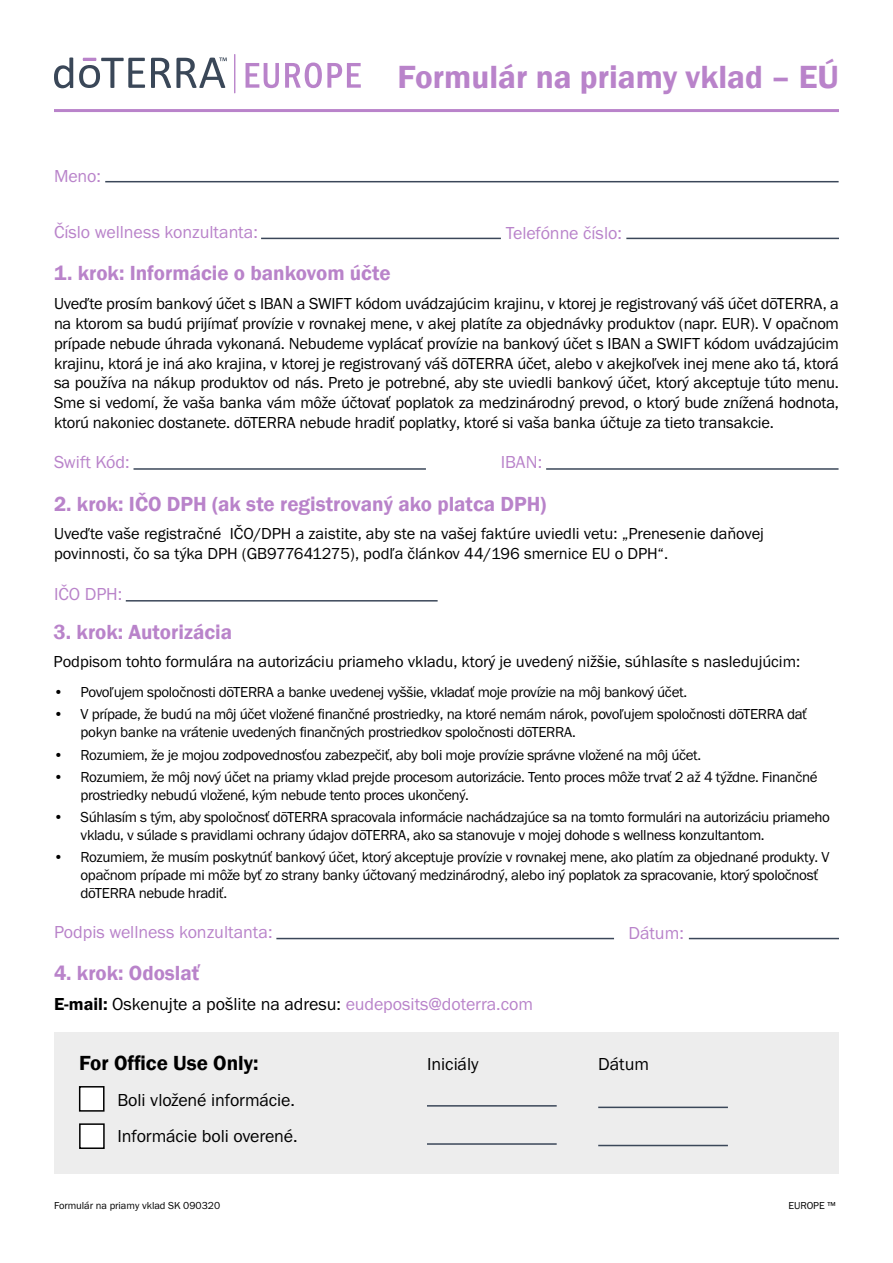
<style>
.page{position:relative;width:893px;height:1263px;background:#fff}
.page>*{position:absolute;margin:0;border:0;box-sizing:border-box;transform-origin:0 0}
.t1{font:600 33px "Franklin Gothic";color:#b983ca}
.t2{font:600 21px "Franklin Gothic";color:#b983ca}
.t3{font:600 21px "Franklin Gothic";color:#000}
.t4{font:18px/36px "Franklin Gothic FS";letter-spacing:-.005em;color:#000}
.t5{font:18px "Franklin Gothic FS";color:#b983ca}
.t6{font:16.5px/19.8px "Franklin Gothic FS";letter-spacing:-.005em;color:#000;text-align:justify}
.t7{font:15px/18px "Franklin Gothic FS";letter-spacing:-.025em;color:#000}
.t8{font:10.5px "Franklin Gothic FS";letter-spacing:-.005em;color:#000}
.s1{font-weight:600}
.s2{color:#b983ca}
</style>
<div class="page">
<svg style="left:246px;top:63px;width:33px;height:25px"></svg>
<svg style="left:285px;top:63px;width:76px;height:25px"></svg>
<svg style="left:151px;top:58px;width:76px;height:30px"></svg>
<svg style="left:79px;top:58px;width:66px;height:30px"></svg>
<svg style="left:54px;top:57px;width:19px;height:31px"></svg>
<hr style="left:234px;top:54px;width:1px;height:39px;background:#b983ca">
<hr style="left:54px;top:109px;width:785px;height:3px;background:#b983ca">
<hr style="left:105px;top:181px;width:734px;height:1px;background:#3b4759">
<hr style="left:261px;top:238px;width:240px;height:1px;background:#3b4759">
<hr style="left:626px;top:238px;width:213px;height:1px;background:#3b4759">
<hr style="left:126px;top:600px;width:312px;height:1px;background:#3b4759">
<hr style="left:134px;top:468px;width:292px;height:2px;background:#3b4759">
<hr style="left:546px;top:468px;width:292px;height:2px;background:#3b4759">
<hr style="left:276px;top:938px;width:338px;height:1px;background:#3b4759">
<hr style="left:689px;top:938px;width:150px;height:1px;background:#3b4759">
<div style="left:54px;top:1032px;width:785px;height:142px;background:#ededed"></div>
<div style="left:80px;top:1087px;width:24px;height:24px;background:#fff"></div>
<div style="left:79px;top:1086px;width:26px;height:26px;border:2px solid #000"></div>
<div style="left:80px;top:1124px;width:24px;height:24px;background:#fff"></div>
<div style="left:79px;top:1123px;width:26px;height:26px;border:2px solid #000"></div>
<hr style="left:427px;top:1105px;width:130px;height:1px;background:#3b4759">
<hr style="left:427px;top:1143px;width:130px;height:2px;background:#3b4759">
<hr style="left:598px;top:1106px;width:130px;height:2px;background:#3b4759">
<hr style="left:598px;top:1145px;width:130px;height:1px;background:#3b4759">
<h1 class="t1" style="left:398px;top:57px;width:443px">Formulár na priamy vklad – EÚ</h1>
<p class="t5" style="left:54px;top:166px;width:49px">Meno:</p>
<p class="t5" style="left:54px;top:222px;width:205px">Číslo wellness konzultanta:</p>
<h2 class="t2" style="left:54px;top:260px;width:338px">1. krok: Informácie o bankovom účte</h2>
<p class="t5" style="left:506px;top:223px;width:118px">Telefónne číslo:</p>
<p class="t6" style="left:54px;top:294px;width:787px">Uveďte prosím bankový účet s IBAN a SWIFT kódom uvádzajúcim krajinu, v ktorej je registrovaný váš účet dōTERRA, a na ktorom sa budú prijímať provízie v rovnakej mene, v akej platíte za objednávky produktov (napr. EUR). V opačnom prípade nebude úhrada vykonaná. Nebudeme vyplácať provízie na bankový účet s IBAN a SWIFT kódom uvádzajúcim krajinu, ktorá je iná ako krajina, v ktorej je registrovaný váš dōTERRA účet, alebo v akejkoľvek inej mene ako tá, ktorá sa používa na nákup produktov od nás. Preto je potrebné, aby ste uviedli bankový účet, ktorý akceptuje túto menu.<br>Sme si vedomí, že vaša banka vám môže účtovať poplatok za medzinárodný prevod, o ktorý bude znížená hodnota, ktorú nakoniec dostanete. dōTERRA nebude hradiť poplatky, ktoré si vaša banka účtuje za tieto transakcie.</p>
<p class="t5" style="left:54px;top:452px;width:77px">Swift Kód:</p>
<p class="t5" style="left:501px;top:452px;width:43px">IBAN:</p>
<h2 class="t2" style="left:54px;top:491px;width:494px">2. krok: IČO DPH (ak ste registrovaný ako platca DPH)</h2>
<p class="t6" style="left:54px;top:524px;width:711px">Uveďte vaše registračné IČO/DPH a zaistite, aby ste na vašej faktúre uviedli vetu: „Prenesenie daňovej povinnosti, čo sa týka DPH (GB977641275), podľa článkov 44/196 smernice EU o DPH“.</p>
<p class="t5" style="left:54px;top:584px;width:70px">IČO DPH:</p>
<h2 class="t2" style="left:54px;top:619px;width:180px">3. krok: Autorizácia</h2>
<p class="t6" style="left:54px;top:652px;width:748px">Podpisom tohto formulára na autorizáciu priameho vkladu, ktorý je uvedený nižšie, súhlasíte s nasledujúcim:</p>
<p class="t7" style="left:54px;top:683px;width:635px">• Povoľujem spoločnosti dōTERRA a banke uvedenej vyššie, vkladať moje provízie na môj bankový účet.</p>
<p class="t7" style="left:81px;top:705px;width:728px;text-indent:-27px">• V prípade, že budú na môj účet vložené finančné prostriedky, na ktoré nemám nárok, povoľujem spoločnosti dōTERRA dať pokyn banke na vrátenie uvedených finančných prostriedkov spoločnosti dōTERRA.</p>
<p class="t7" style="left:54px;top:746px;width:649px">• Rozumiem, že je mojou zodpovednosťou zabezpečiť, aby boli moje provízie správne vložené na môj účet.</p>
<p class="t7" style="left:81px;top:768px;width:738px;text-indent:-27px">• Rozumiem, že môj nový účet na priamy vklad prejde procesom autorizácie. Tento proces môže trvať 2 až 4 týždne. Finančné prostriedky nebudú vložené, kým nebude tento proces ukončený.</p>
<p class="t7" style="left:81px;top:808px;width:751px;text-indent:-27px">• Súhlasím s tým, aby spoločnosť dōTERRA spracovala informácie nachádzajúce sa na tomto formulári na autorizáciu priameho vkladu, v súlade s pravidlami ochrany údajov dōTERRA, ako sa stanovuje v mojej dohode s wellness konzultantom.</p>
<p class="t7" style="left:81px;top:848px;width:750px;text-indent:-27px">• Rozumiem, že musím poskytnúť bankový účet, ktorý akceptuje provízie v rovnakej mene, ako platím za objednané produkty. V opačnom prípade mi môže byť zo strany banky účtovaný medzinárodný, alebo iný poplatok za spracovanie, ktorý spoločnosť dōTERRA nebude hradiť.</p>
<p class="t5" style="left:54px;top:922px;width:220px">Podpis wellness konzultanta:</p>
<p class="t5" style="left:628px;top:923px;width:57px">Dátum:</p>
<h2 class="t2" style="left:54px;top:960px;width:148px">4. krok: Odoslať</h2>
<p class="t4" style="left:54px;top:986px;width:481px"><span class="s1">E-mail:</span> Oskenujte a pošlite na adresu: <span class="s2">eudeposits@doterra.com</span></p>
<h2 class="t3" style="left:79px;top:1050px;width:181px">For Office Use Only:</h2>
<p class="t4" style="left:117px;top:1082px;width:182px">Boli vložené informácie.<br>Informácie boli overené.</p>
<p class="t4" style="left:427px;top:1046px;width:53px">Iniciály</p>
<p class="t4" style="left:598px;top:1046px;width:52px">Dátum</p>
<p class="t8" style="left:54px;top:1200px;width:168px">Formulár na priamy vklad SK 090320</p>
<p class="t8" style="left:788px;top:1200px;width:49px">EUROPE ™</p>
</div>
